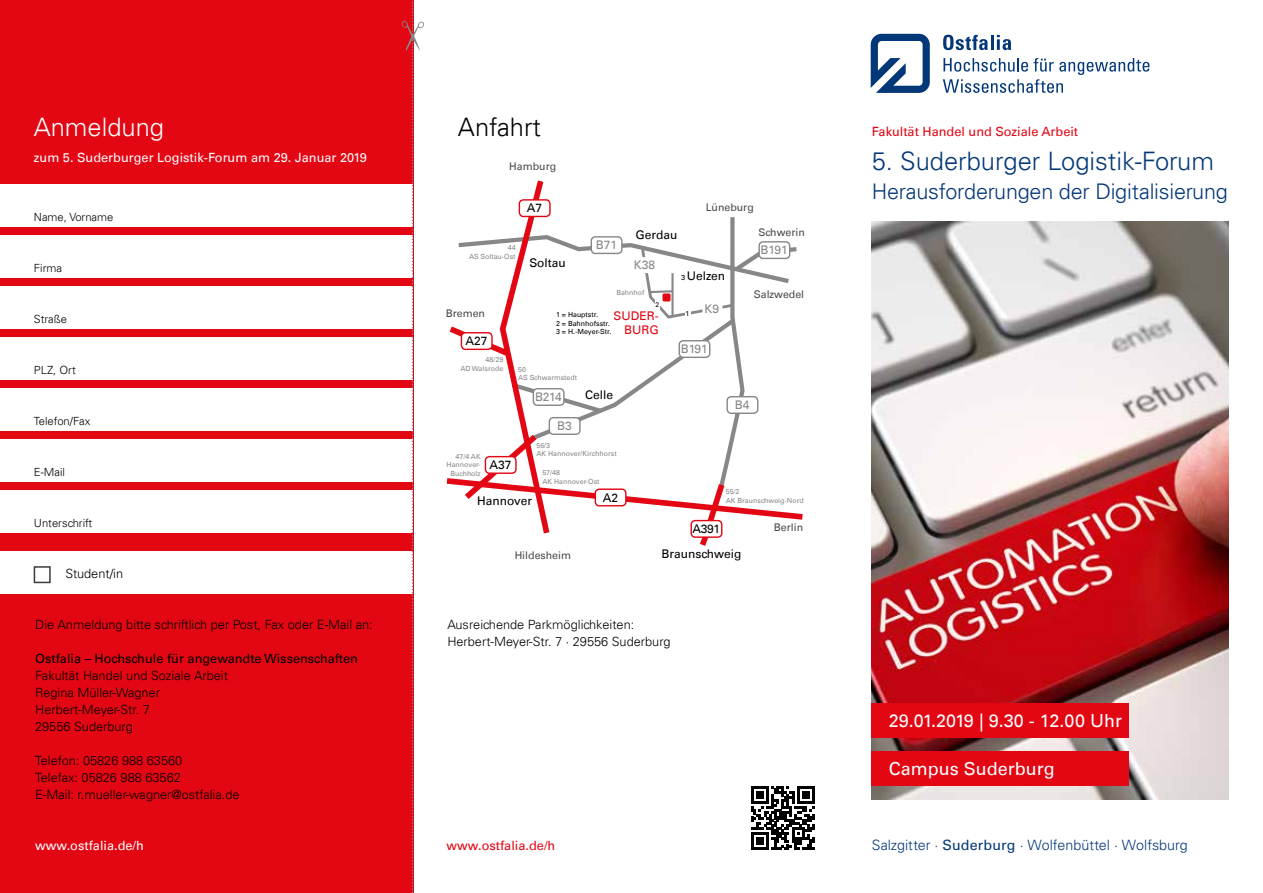
<style>
.page{position:relative;width:1263px;height:893px;background:#fff}
.page>*{position:absolute;margin:0;border:0;box-sizing:border-box;transform-origin:0 0}
.t1{font:300 25.5px "Univers LT";color:#033878}
.t2{font:300 25.5px "Univers LT";color:#fff}
.t3{font:300 25.5px "Univers LT";color:#000}
.t4{font:300 21.6px "Univers LT";letter-spacing:-.01em;color:#033878}
.t5{font:18px "Univers LT";color:#fff}
.t6{font:300 14.25px "Univers LT Std";color:#033878}
.t7{font:300 12.75px/17px "Univers LT";color:#000}
.t8{font:12.75px "Univers LT";color:#fff}
.t9{font:12.75px "Univers LT";color:#e30613}
.t10{font:12.75px "Univers LT";color:#000}
.t11{font:12px "Univers LT";color:#000}
.t12{font:12px "Univers LT";color:#878787}
.t13{font:12px/14.5px "Univers LT";color:#e30613;text-align:right}
.t14{font:300 11.25px "Univers LT";color:#000}
.t15{font:10.5px "Univers LT";color:#4a4a49}
.t16{font:7.35px "Univers LT";color:#000}
.t17{font:7.05px/8.4px "Univers LT";color:#878787}
.t18{font:7.05px/8.7px "Univers LT";color:#000}
.t19{font:6.75px "Univers LT";color:#000}
.s1{font-weight:400}
</style>
<div class="page">
<div style="left:0;top:0;width:413px;height:893px;background:#e30613"></div>
<svg style="left:943px;top:58px;width:206px;height:35px"></svg>
<svg style="left:943px;top:35px;width:44px;height:15px"></svg>
<hr style="left:990px;top:35px;width:3px;height:15px;background:#033878">
<svg style="left:997px;top:35px;width:14px;height:15px"></svg>
<svg style="left:871px;top:34px;width:59px;height:59px"></svg>
<img style="left:872px;top:222px;width:357px;height:577px">
<div style="left:872px;top:704px;width:257px;height:34px;background:#e30613"></div>
<div style="left:872px;top:752px;width:257px;height:34px;background:#e30613"></div>
<svg style="left:751px;top:786px;width:64px;height:64px"></svg>
<svg style="left:446px;top:180px;width:357px;height:366px"></svg>
<div style="left:662px;top:293px;width:8px;height:8px;background:#e30613"></div>
<div style="left:685px;top:309px;width:5px;height:8px;background:#fff"></div>
<div style="left:655px;top:299px;width:5px;height:11px;background:#fff"></div>
<div style="left:680px;top:273px;width:6px;height:8px;background:#fff"></div>
<div style="left:0;top:184px;width:412px;height:43px;background:#fff"></div>
<div style="left:0;top:286px;width:412px;height:43px;background:#fff"></div>
<div style="left:0;top:439px;width:412px;height:43px;background:#fff"></div>
<div style="left:0;top:235px;width:412px;height:43px;background:#fff"></div>
<div style="left:0;top:388px;width:412px;height:43px;background:#fff"></div>
<div style="left:0;top:337px;width:412px;height:43px;background:#fff"></div>
<div style="left:0;top:490px;width:412px;height:43px;background:#fff"></div>
<div style="left:0;top:551px;width:412px;height:43px;background:#fff"></div>
<div style="left:34px;top:566px;width:17px;height:17px;border:2px solid #3c3c3b"></div>
<svg style="left:401px;top:0;width:23px;height:893px"></svg>
<h1 class="t2" style="left:34px;top:112px;width:132px">Anmeldung</h1>
<p class="t8" style="left:34px;top:150px;width:335px">zum 5. Suderburger Logistik-Forum am 29. Januar 2019</p>
<p class="t14" style="left:34px;top:210px;width:81px">Name, Vorname</p>
<h1 class="t3" style="left:458px;top:112px;width:85px">Anfahrt</h1>
<p class="t15" style="left:509px;top:160px;width:48px">Hamburg</p>
<p class="t11" style="left:527px;top:201px;width:17px">A7</p>
<p class="t15" style="left:706px;top:201px;width:50px">Lüneburg</p>
<p class="t9" style="left:872px;top:124px;width:208px">Fakultät Handel und Soziale Arbeit</p>
<h1 class="t1" style="left:872px;top:146px;width:344px">5. Suderburger Logistik-Forum</h1>
<h2 class="t4" style="left:872px;top:178px;width:358px">Herausforderungen der Digitalisierung</h2>
<p class="t14" style="left:34px;top:261px;width:30px">Firma</p>
<p class="t17" style="left:469px;top:244px;width:48px;text-align:right">44<br>AS Soltau-Ost</p>
<p class="t11" style="left:529px;top:256px;width:38px">Soltau</p>
<p class="t12" style="left:596px;top:238px;width:23px">B71</p>
<p class="t11" style="left:636px;top:227px;width:43px">Gerdau</p>
<p class="t12" style="left:634px;top:258px;width:23px">K38</p>
<p class="t11" style="left:687px;top:269px;width:40px">Uelzen</p>
<p class="t16" style="left:681px;top:273px;width:6px">3</p>
<p class="t15" style="left:759px;top:226px;width:48px">Schwerin</p>
<p class="t12" style="left:761px;top:243px;width:29px">B191</p>
<p class="t17" style="left:616px;top:288px;width:30px">Bahnhof</p>
<p class="t15" style="left:754px;top:288px;width:52px">Salzwedel</p>
<p class="t14" style="left:34px;top:312px;width:35px">Straße</p>
<p class="t15" style="left:446px;top:307px;width:41px">Bremen</p>
<p class="t11" style="left:465px;top:334px;width:23px">A27</p>
<p class="t19" style="left:656px;top:301px;width:5px">2</p>
<p class="t13" style="left:613px;top:308px;width:47px">SUDER-<br>BURG</p>
<p class="t18" style="left:556px;top:310px;width:57px">1 = Hauptstr.<br>2 = Bahnhofsstr.<br>3 = H.-Meyer-Str.</p>
<p class="t18" style="left:686px;top:309px;width:5px">1</p>
<p class="t12" style="left:704px;top:302px;width:16px">K9</p>
<p class="t12" style="left:681px;top:342px;width:29px">B191</p>
<p class="t14" style="left:34px;top:363px;width:43px">PLZ, Ort</p>
<p class="t17" style="left:460px;top:355px;width:44px;text-align:right">48/29<br>AD Walsrode</p>
<p class="t17" style="left:518px;top:365px;width:61px">50<br>AS Schwarmstedt</p>
<p class="t12" style="left:535px;top:390px;width:28px">B214</p>
<p class="t11" style="left:585px;top:388px;width:29px">Celle</p>
<p class="t12" style="left:735px;top:398px;width:16px">B4</p>
<p class="t14" style="left:34px;top:414px;width:58px">Telefon/Fax</p>
<p class="t12" style="left:557px;top:419px;width:16px">B3</p>
<p class="t14" style="left:34px;top:465px;width:33px">E-Mail</p>
<p class="t17" style="left:447px;top:452px;width:36px;text-align:right">47/4 AK<br>Hannover-<br>Buchholz</p>
<p class="t11" style="left:489px;top:458px;width:23px">A37</p>
<p class="t17" style="left:536px;top:441px;width:82px">56/3<br>AK Hannover/Kirchhorst</p>
<p class="t17" style="left:542px;top:469px;width:59px">57/48<br>AK Hannover-Ost</p>
<p class="t11" style="left:477px;top:494px;width:57px">Hannover</p>
<p class="t11" style="left:603px;top:490px;width:17px">A2</p>
<p class="t17" style="left:726px;top:488px;width:79px">55/2<br>AK Braunschweig-Nord</p>
<p class="t14" style="left:34px;top:516px;width:60px">Unterschrift</p>
<p class="t11" style="left:692px;top:522px;width:29px">A391</p>
<p class="t15" style="left:774px;top:521px;width:31px">Berlin</p>
<p class="t15" style="left:515px;top:549px;width:58px">Hildesheim</p>
<p class="t11" style="left:661px;top:547px;width:81px">Braunschweig</p>
<p class="t7" style="left:65px;top:565px;width:59px">Student/in</p>
<p class="t7" style="left:35px;top:616px;width:339px">Die Anmeldung bitte schriftlich per Post, Fax oder E-Mail an:</p>
<p class="t10" style="left:35px;top:651px;width:324px">Ostfalia – Hochschule für angewandte Wissenschaften</p>
<p class="t7" style="left:35px;top:667px;width:194px">Fakultät Handel und Soziale Arbeit<br>Regina Müller-Wagner<br>Herbert-Meyer-Str. 7<br>29556 Suderburg</p>
<p class="t7" style="left:35px;top:752px;width:206px">Telefon: 05826 988 63560<br>Telefax: 05826 988 63562<br>E-Mail: r.mueller-wagner@ostfalia.de</p>
<p class="t8" style="left:35px;top:838px;width:110px">www.ostfalia.de/h</p>
<p class="t7" style="left:447px;top:616px;width:225px">Ausreichende Parkmöglichkeiten:<br>Herbert-Meyer-Str. 7 · 29556 Suderburg</p>
<p class="t9" style="left:446px;top:838px;width:110px">www.ostfalia.de/h</p>
<h3 class="t5" style="left:889px;top:710px;width:235px">29.01.2019 | 9.30 - 12.00 Uhr</h3>
<h3 class="t5" style="left:889px;top:758px;width:168px">Campus Suderburg</h3>
<p class="t6" style="left:872px;top:837px;width:317px">Salzgitter · <span class="s1">Suderburg</span> · Wolfenbüttel · Wolfsburg</p>
</div>
